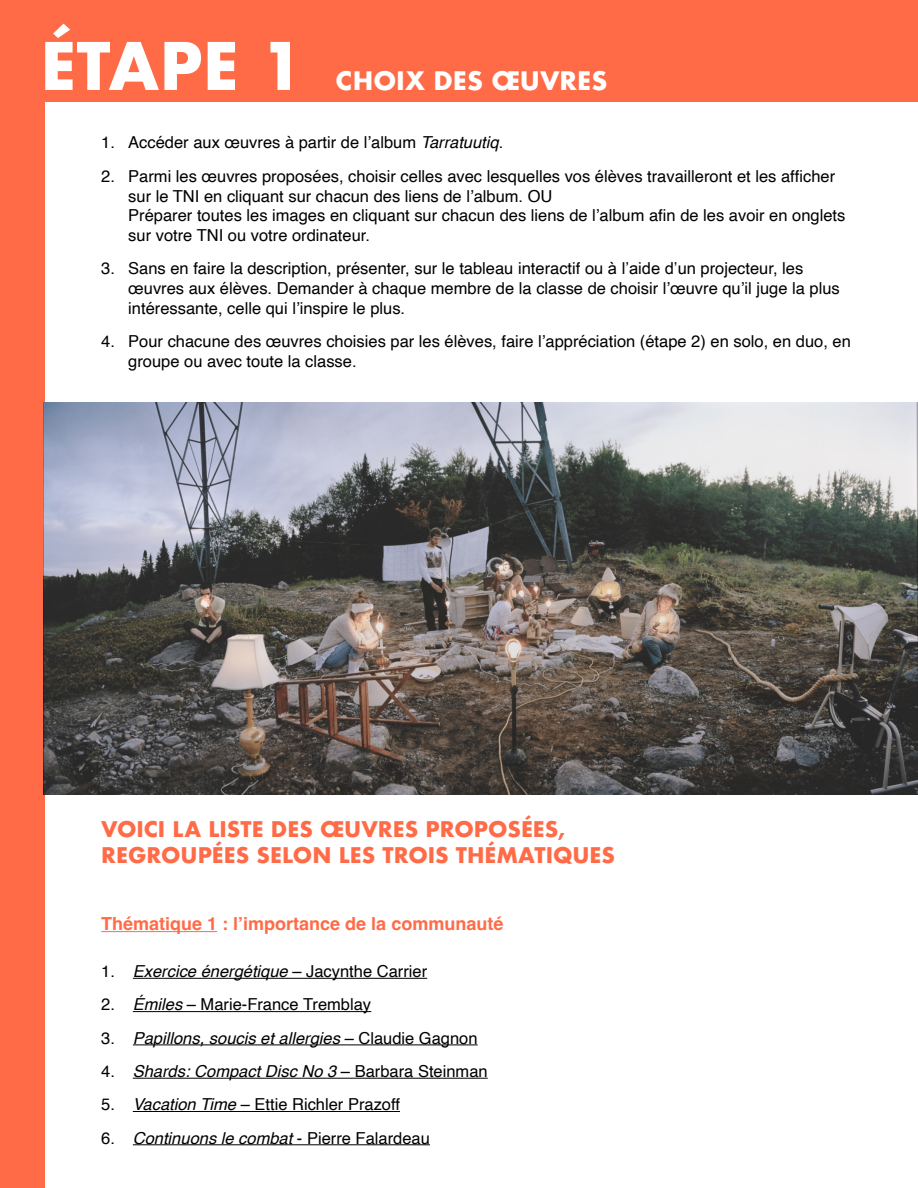
<style>
.page{position:relative;width:918px;height:1188px;background:#fff}
.page>*{position:absolute;margin:0;border:0;box-sizing:border-box;transform-origin:0 0}
.t1{font:700 63.75px "Futura";color:#fff}
.t2{font:700 24.75px "Futura";color:#fff}
.t3{font:700 21px/25.5px "Futura";color:#ff6b47}
.t4{font:700 18px "Helvetica";color:#ff6b47}
.t5{font:16.5px/19.8px "Helvetica";color:#000}
.t6{font:italic 16.5px "Helvetica";color:#000}
.s1{font-style:italic}
.s2{font-family:"Arial Unicode MS"}
.s3{font-style:normal}
</style>
<div class="page">
<div style="left:0;top:0;width:44px;height:1188px;background:#ff6b47"></div>
<div style="left:0;top:0;width:918px;height:101px;background:#ff6b47"></div>
<img style="left:44px;top:403px;width:874px;height:392px">
<hr style="left:101px;top:931px;width:116px;height:1px;background:#ff6b47">
<hr style="left:133px;top:978px;width:294px;height:1px;background:#000">
<hr style="left:133px;top:1011px;width:238px;height:1px;background:#000">
<hr style="left:133px;top:1044px;width:345px;height:1px;background:#000">
<hr style="left:133px;top:1078px;width:355px;height:1px;background:#000">
<hr style="left:133px;top:1111px;width:267px;height:1px;background:#000">
<hr style="left:133px;top:1144px;width:297px;height:1px;background:#000">
<h1 class="t1" style="left:40px;top:20px;width:265px">ÉTAPE 1</h1>
<h2 class="t2" style="left:335px;top:63px;width:273px">CHOIX DES ŒUVRES</h2>
<p class="t5" style="left:101px;top:133px;width:404px">1. Accéder aux œuvres à partir de l’album <span class="s1">Tarratuutiq</span>.</p>
<p class="t5" style="left:128px;top:167px;width:719px;text-indent:-27px">2. Parmi les œuvres proposées, choisir celles avec lesquelles vos élèves travailleront et les afficher sur le TNI en cliquant sur chacun des liens de l’album. OU<br>Préparer toutes les images en cliquant sur chacun des liens de l’album afin de les avoir en onglets sur votre TNI ou votre ordinateur.</p>
<p class="t5" style="left:128px;top:259px;width:713px;text-indent:-27px">3. Sans en faire la description, présenter, sur le tableau interactif ou <span class="s2">à l’aide d’</span>un projecteur, les œuvres aux élèves. Demander à chaque membre de la classe de choisir l’œuvre qu’il juge la plus intéressante, celle qui l’inspire le plus.</p>
<p class="t5" style="left:128px;top:332px;width:724px;text-indent:-27px">4. Pour chacune des œuvres choisies par les élèves, faire l’appréciation (étape 2) en solo, en duo, en groupe ou avec toute la classe.</p>
<p class="t3" style="left:101px;top:817px;width:515px">VOICI LA LISTE DES ŒUVRES PROPOSÉES,<br>REGROUPÉES SELON LES TROIS THÉMATIQUES</p>
<p class="t4" style="left:101px;top:913px;width:404px">Thématique 1 : l’importance de la communauté</p>
<p class="t6" style="left:101px;top:958px;width:327px"><span class="s3">1.</span> Exercice énergétique <span class="s3">– Jacynthe Carrier</span></p>
<p class="t5" style="left:101px;top:995px;width:271px">2. <span class="s1">Émiles</span> – Marie-France Tremblay</p>
<p class="t6" style="left:101px;top:1025px;width:378px"><span class="s3">3.</span> Papillons, soucis et allergies <span class="s3">– Claudie Gagnon</span></p>
<p class="t6" style="left:101px;top:1058px;width:388px"><span class="s3">4.</span> Shards: Compact Disc No 3 <span class="s3">– Barbara Steinman</span></p>
<p class="t5" style="left:101px;top:1095px;width:300px">5. <span class="s1">Vacation Time</span> – Ettie Richler Prazoff</p>
<p class="t5" style="left:101px;top:1128px;width:330px">6. <span class="s1">Continuons le combat</span> - Pierre Falardeau</p>
</div>
